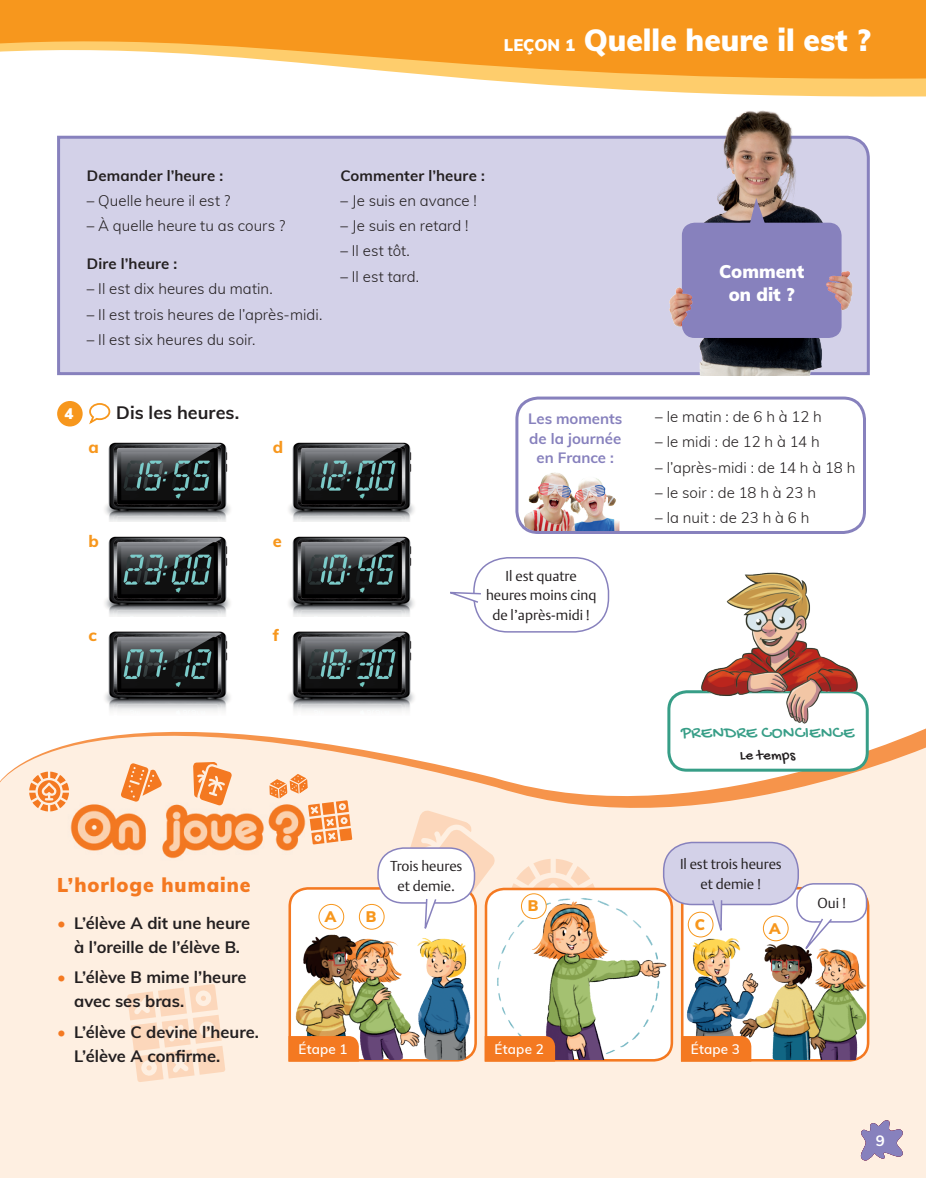
<style>
.page{position:relative;width:926px;height:1178px;background:#fff}
.page>*{position:absolute;margin:0;border:0;box-sizing:border-box;transform-origin:0 0}
.SECCIÓN{font:900 30px "Muli";color:#fff}
.Titulo_sección_espec{font:900 19.5px "Muli";letter-spacing:.05em;color:#f47921}
.t1{font:18px "Gochi Hand";letter-spacing:.015em;color:#379e87}
.ACTIVIDADES_ENUNCIAD{font:700 18px "Muli";color:#231f20}
.COMMENT_ON_DIT{font:900 18px/22.5px "Muli";color:#fff;text-align:center}
.Texto_sección_especi{font:700 16.5px/24px "Muli";color:#231f20}
.Actividades_abc{font:800 16.5px "Muli";color:#f7971d}
.Diálogo_texto{font:300 15px "Muli";letter-spacing:.005em;color:#231f20}
.Diálogo_titulo{font:700 15px "Muli";letter-spacing:.01em;color:#231f20}
.TEXTO_CUADRO_comment{font:700 15px/19.5px "Muli";color:#8781bd;text-align:center}
.t2{font:15px "Gochi Hand";letter-spacing:.02em;color:#231f20}
.Número_actividad{font:900 15px "Muli";color:#f7971d}
.Número_actividad-2{font:900 15px "Muli";color:#fff}
.PÁGINAS{font:700 15px "Muli";color:#fff}
.Bocadillos_cartelas{font:300 14.25px/19.5px "OUP Argo";color:#231f20;text-align:center}
.Diálogo_caja{font:600 13.5px "Muli";letter-spacing:.01em;color:#fff}
.s1{font-size:16.5px}
.s2{color:#f47921}
</style>
<div class="page">
<svg style="left:0;top:0;width:926px;height:97px;fill:#f7971d"></svg>
<svg style="left:0;top:728px;width:926px;height:449px;background:#fdeedf"></svg>
<svg style="left:127px;top:983px;width:98px;height:99px;background:#fce2cd"></svg>
<img style="left:39px;top:782px;width:229px;height:104px">
<svg style="left:29px;top:771px;width:40px;height:40px;background:#f8b583"></svg>
<svg style="left:121px;top:762px;width:41px;height:39px;background:#f8af7a"></svg>
<svg style="left:193px;top:761px;width:39px;height:44px;background:#f8aa70"></svg>
<div style="left:57px;top:135px;width:813px;height:241px;background:#d3d1e8"></div>
<div style="left:57px;top:401px;width:26px;height:25px;background:#f7971d;border-radius:50%"></div>
<svg style="left:89px;top:403px;width:22px;height:22px"></svg>
<svg style="left:858px;top:1120px;width:47px;height:40px;background:#b4a8c7"></svg>
<img style="left:662px;top:110px;width:194px;height:265px">
<div style="left:682px;top:223px;width:159px;height:115px;background:#8781bd;border-radius:13px"></div>
<img style="left:662px;top:244px;width:194px;height:83px">
<svg style="left:747px;top:198px;width:25px;height:25px"></svg>
<img style="left:519px;top:472px;width:100px;height:58px">
<div style="left:515px;top:396px;width:351px;height:138px;border:3px solid #8781bd;border-radius:21px"></div>
<img style="left:105px;top:442px;width:125px;height:80px">
<img style="left:289px;top:442px;width:125px;height:80px">
<img style="left:105px;top:536px;width:125px;height:81px">
<img style="left:289px;top:536px;width:125px;height:81px">
<img style="left:105px;top:631px;width:125px;height:80px">
<img style="left:289px;top:631px;width:125px;height:80px">
<div style="left:473px;top:557px;width:136px;height:75px;border:2px solid #8781bd;border-radius:34px"></div>
<svg style="left:450px;top:590px;width:31px;height:14px"></svg>
<img style="left:669px;top:572px;width:200px;height:203px">
<div style="left:664px;top:842px;width:134px;height:62px;background:#d3d1e8;border-radius:29px"></div>
<div style="left:663px;top:841px;width:136px;height:64px;border:2px solid #8781bd;border-radius:29px"></div>
<div style="left:796px;top:883px;width:71px;height:39px;border:2px solid #8781bd;border-radius:17px"></div>
<svg style="left:268px;top:772px;width:406px;height:290px"></svg>
<img style="left:680px;top:885px;width:191px;height:177px">
<p class="SECCIÓN" style="left:504px;top:18px;width:368px"><span class="s1">LEÇON 1</span> Quelle heure il est ?</p>
<p class="Diálogo_titulo" style="left:87px;top:164px;width:138px">Demander l’heure :</p>
<p class="Diálogo_texto" style="left:87px;top:189px;width:145px">– Quelle heure il est ?</p>
<p class="Diálogo_texto" style="left:87px;top:215px;width:200px">– À quelle heure tu as cours ?</p>
<p class="Diálogo_titulo" style="left:87px;top:253px;width:92px">Dire l’heure :</p>
<p class="Diálogo_texto" style="left:87px;top:278px;width:187px">– Il est dix heures du matin.</p>
<p class="Diálogo_texto" style="left:87px;top:303px;width:237px">– Il est trois heures de l’après-midi.</p>
<p class="Diálogo_texto" style="left:87px;top:328px;width:170px">– Il est six heures du soir.</p>
<p class="Diálogo_titulo" style="left:340px;top:164px;width:146px">Commenter l’heure :</p>
<p class="Diálogo_texto" style="left:340px;top:189px;width:138px">– Je suis en avance !</p>
<p class="Diálogo_texto" style="left:340px;top:215px;width:130px">– Je suis en retard !</p>
<p class="Diálogo_texto" style="left:340px;top:240px;width:71px">– Il est tôt.</p>
<p class="Diálogo_texto" style="left:340px;top:265px;width:80px">– Il est tard.</p>
<p class="Número_actividad-2" style="left:65px;top:402px;width:10px">4</p>
<p class="ACTIVIDADES_ENUNCIAD" style="left:116px;top:400px;width:125px">Dis les heures.</p>
<p class="Actividades_abc" style="left:89px;top:435px;width:12px">a</p>
<p class="Actividades_abc" style="left:273px;top:435px;width:12px">d</p>
<p class="TEXTO_CUADRO_comment" style="left:528px;top:408px;width:96px">Les moments de la journée en France :</p>
<p class="Actividades_abc" style="left:89px;top:529px;width:12px">b</p>
<p class="Actividades_abc" style="left:273px;top:529px;width:11px">e</p>
<p class="Actividades_abc" style="left:89px;top:623px;width:10px">c</p>
<p class="Actividades_abc" style="left:273px;top:623px;width:8px">f</p>
<p class="Bocadillos_cartelas" style="left:486px;top:566px;width:112px">Il est quatre heures moins cinq de l’après-midi !</p>
<p class="COMMENT_ON_DIT" style="left:719px;top:259px;width:87px">Comment on dit ?</p>
<p class="Diálogo_texto" style="left:655px;top:406px;width:168px">– le matin : de 6 h à 12 h</p>
<p class="Diálogo_texto" style="left:655px;top:431px;width:166px">– le midi : de 12 h à 14 h</p>
<p class="Diálogo_texto" style="left:655px;top:456px;width:202px">– l’après-midi : de 14 h à 18 h</p>
<p class="Diálogo_texto" style="left:655px;top:481px;width:162px">– le soir : de 18 h à 23 h</p>
<p class="Diálogo_texto" style="left:655px;top:507px;width:156px">– la nuit : de 23 h à 6 h</p>
<p class="t1" style="left:681px;top:722px;width:175px">PRENDRE CONCIENCE</p>
<p class="t2" style="left:740px;top:747px;width:57px">Le temps</p>
<p class="Titulo_sección_espec" style="left:57px;top:870px;width:195px">L’horloge humaine</p>
<p class="Texto_sección_especi" style="left:57px;top:909px;width:195px;text-align:center"><span class="s2">•</span> L’élève A dit une heure à l’oreille de l’élève B.</p>
<p class="Texto_sección_especi" style="left:74px;top:964px;width:174px;text-indent:-17px"><span class="s2">•</span> L’élève B mime l’heure avec ses bras.</p>
<p class="Texto_sección_especi" style="left:74px;top:1018px;width:186px;text-indent:-17px"><span class="s2">•</span> L’élève C devine l’heure.<br>L’élève A confirme.</p>
<p class="Número_actividad" style="left:325px;top:905px;width:13px">A</p>
<p class="Número_actividad" style="left:366px;top:905px;width:12px">B</p>
<p class="Bocadillos_cartelas" style="left:390px;top:856px;width:74px">Trois heures</p>
<p class="Bocadillos_cartelas" style="left:398px;top:875px;width:59px">et demie.</p>
<p class="Número_actividad" style="left:528px;top:894px;width:12px">B</p>
<p class="Bocadillos_cartelas" style="left:680px;top:854px;width:103px">Il est trois heures et demie !</p>
<p class="Número_actividad" style="left:695px;top:913px;width:12px">C</p>
<p class="Número_actividad" style="left:769px;top:917px;width:13px">A</p>
<p class="Bocadillos_cartelas" style="left:817px;top:893px;width:30px">Oui !</p>
<p class="Diálogo_caja" style="left:298px;top:1038px;width:51px">Étape 1</p>
<p class="Diálogo_caja" style="left:495px;top:1038px;width:51px">Étape 2</p>
<p class="Diálogo_caja" style="left:691px;top:1038px;width:51px">Étape 3</p>
<p class="PÁGINAS" style="left:876px;top:1129px;width:10px">9</p>
</div>
